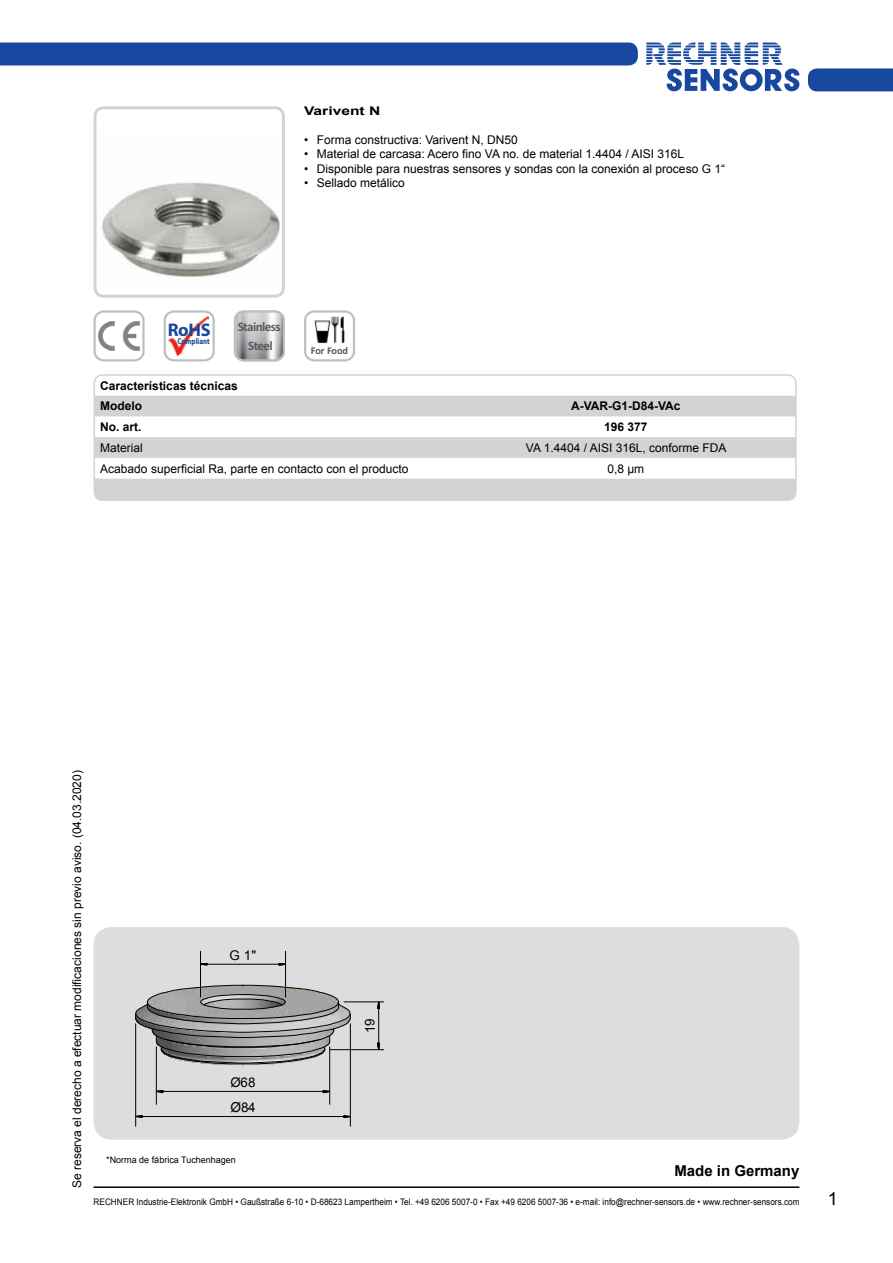
<style>
.page{position:relative;width:893px;height:1263px;background:#fff}
.page>*{position:absolute;margin:0;border:0;box-sizing:border-box;transform-origin:0 0}
.t1{font:700 18.3px "Myriad Pro";color:#17479e}
.t2{font:18px "Arial";color:#000}
.t3{font:700 15px "Arial";color:#000}
.t4{font:13.35px "Arial";letter-spacing:.005em;color:#000}
.t5{font:700 13.05px/18.1px "Calibri";letter-spacing:-.045em;color:#58595b;text-align:center}
.t6{font:12px "Arial";color:#000}
.t7{font:700 12px/20.7px "Arial";color:#000}
.t8{font:700 12px "Arial";color:#000;scale:1.3 1}
.t9{font:700 10.5px "Calibri";letter-spacing:-.02em;color:#58595b}
.t10{font:9px "Arial";color:#000;scale:.91 1}
.t11{font:9px "Arial";color:#000}
.t12{font:700 8.4px "Myriad Pro";color:#17479e;scale:.82 1}
.s1{font-size:13.8px}
</style>
<div class="page">
<svg style="left:646px;top:43px;width:153px;height:48px"></svg>
<div style="left:808px;top:68px;width:85px;height:23px;background:#17479e"></div>
<hr style="left:94px;top:1186px;width:705px;height:2px;background:#000">
<div style="left:0;top:43px;width:638px;height:22px;background:#17479e"></div>
<img style="left:98px;top:182px;width:183px;height:112px">
<div style="left:94px;top:106px;width:191px;height:192px;border:3px solid #d1d3d4;border-radius:9px"></div>
<div style="left:94px;top:927px;width:705px;height:213px;background:#dcddde;border-radius:18px"></div>
<div style="left:94px;top:310px;width:51px;height:51px;border:2px solid #bcbec0;border-radius:9px"></div>
<svg style="left:98px;top:321px;width:42px;height:30px"></svg>
<div style="left:164px;top:310px;width:51px;height:51px;border:2px solid #bcbec0;border-radius:9px"></div>
<img style="left:168px;top:316px;width:40px;height:40px">
<svg style="left:234px;top:310px;width:51px;height:51px;background:#bfc0c2"></svg>
<div style="left:304px;top:310px;width:51px;height:51px;border:2px solid #bcbec0;border-radius:9px"></div>
<img style="left:314px;top:316px;width:31px;height:28px">
<svg style="left:135px;top:985px;width:216px;height:79px"></svg>
<svg style="left:136px;top:1115px;width:7px;height:3px"></svg>
<svg style="left:343px;top:1115px;width:7px;height:3px"></svg>
<hr style="left:142px;top:1116px;width:202px;height:1px;background:#000">
<hr style="left:135px;top:1024px;width:1px;height:102px;background:#000">
<hr style="left:350px;top:1024px;width:1px;height:102px;background:#000">
<svg style="left:155px;top:1090px;width:8px;height:3px"></svg>
<svg style="left:323px;top:1090px;width:8px;height:3px"></svg>
<hr style="left:163px;top:1091px;width:160px;height:1px;background:#000">
<hr style="left:156px;top:1047px;width:1px;height:57px;background:#000">
<hr style="left:329px;top:1047px;width:1px;height:57px;background:#000">
<svg style="left:201px;top:963px;width:6px;height:2px"></svg>
<svg style="left:279px;top:963px;width:8px;height:2px"></svg>
<hr style="left:207px;top:964px;width:72px;height:1px;background:#000">
<hr style="left:285px;top:951px;width:1px;height:46px;background:#000">
<hr style="left:200px;top:951px;width:1px;height:46px;background:#000">
<svg style="left:377px;top:1001px;width:3px;height:14px"></svg>
<svg style="left:377px;top:1043px;width:3px;height:8px"></svg>
<hr style="left:378px;top:1008px;width:1px;height:35px;background:#000">
<hr style="left:344px;top:1002px;width:40px;height:1px;background:#000">
<hr style="left:330px;top:1049px;width:54px;height:1px;background:#000">
<svg style="left:94px;top:396px;width:700px;height:104px;fill:#d1d3d4"></svg>
<div style="left:94px;top:374px;width:703px;height:127px;border:2px solid #d1d3d4;border-radius:9px"></div>
<p class="t8" style="left:304px;top:103px;width:60px">Varivent N</p>
<p class="t6" style="left:304px;top:132px;width:215px">• Forma constructiva: Varivent N, DN50</p>
<p class="t6" style="left:304px;top:146px;width:382px">• Material de carcasa: Acero fino VA no. de material 1.4404 / AISI 316L</p>
<p class="t6" style="left:304px;top:161px;width:422px">• Disponible para nuestras sensores y sondas con la conexión al proceso G 1“</p>
<p class="t6" style="left:304px;top:175px;width:102px">• Sellado metálico</p>
<h1 class="t1" style="left:168px;top:318px;width:44px">RoHS</h1>
<p class="t5" style="left:238px;top:318px;width:44px">Stainless<br>Steel</p>
<p class="t12" style="left:178px;top:335px;width:41px">Compliant</p>
<p class="t7" style="left:100px;top:375px;width:139px">Características técnicas<br>Modelo</p>
<p class="t9" style="left:311px;top:343px;width:39px">For Food</p>
<p class="t7" style="left:571px;top:396px;width:111px">A-VAR-G1-D84-VAc</p>
<p class="t7" style="left:100px;top:417px;width:43px">No. art.</p>
<p class="t7" style="left:604px;top:417px;width:45px">196 377</p>
<p class="t6" style="left:100px;top:440px;width:44px">Material</p>
<p class="t6" style="left:526px;top:440px;width:202px">VA 1.4404 / AISI 316L, conforme FDA</p>
<p class="t6" style="left:100px;top:461px;width:310px">Acabado superficial Ra, parte en contacto con el producto</p>
<p class="t6" style="left:607px;top:461px;width:38px">0,8 µm</p>
<p class="t6" style="left:69px;top:1188px;width:419px;rotate:-90deg">Se reserva el derecho a efectuar modificaciones sin previo aviso. (04.03.2020)</p>
<p class="t4" style="left:230px;top:947px;width:28px">G 1"</p>
<p class="t4" style="left:230px;top:1074px;width:27px">Ø68</p>
<p class="t4" style="left:230px;top:1099px;width:27px"><span class="s1">Ø</span>84</p>
<p class="t11" style="left:106px;top:1154px;width:131px">*Norma de fábrica Tuchenhagen</p>
<p class="t4" style="left:361px;top:1033px;width:17px;rotate:-90deg">19</p>
<p class="t3" style="left:674px;top:1161px;width:127px">Made in Germany</p>
<p class="t10" style="left:94px;top:1196px;width:777px">RECHNER Industrie-Elektronik GmbH • Gaußstraße 6-10 • D-68623 Lampertheim • Tel. +49 6206 5007-0 • Fax +49 6206 5007-36 • e-mail: info@rechner-sensors.de • www.rechner-sensors.com</p>
<h2 class="t2" style="left:828px;top:1187px;width:12px">1</h2>
</div>
